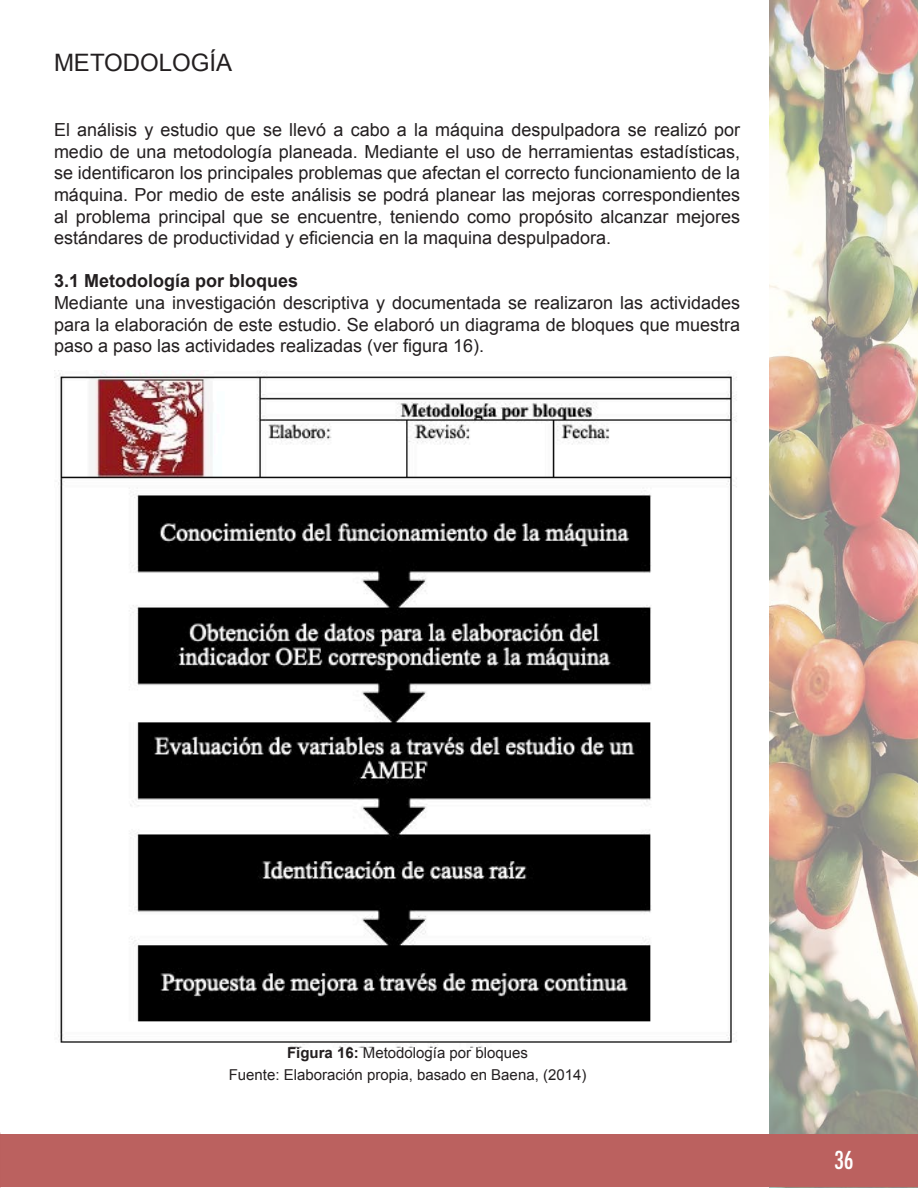
<style>
.page{position:relative;width:918px;height:1188px;background:#fff}
.page>*{position:absolute;margin:0;border:0;box-sizing:border-box;transform-origin:0 0}
.t1{font:24px "Arial";color:#231f20}
.t2{font:500 condensed 24px "Futura";color:#fff}
.t3{font:18px/21.6px "Arial";color:#231f20;text-align:justify}
.t4{font:700 18px "Arial";color:#231f20}
.t5{font:15px "Arial";color:#231f20}
.s1{font-weight:700}
</style>
<div class="page">
<img style="left:769px;top:0;width:149px;height:1187px">
<div style="left:0;top:1135px;width:917px;height:52px;background:#bb615f"></div>
<hr style="left:0;top:247px;width:1px;height:295px;background:#b9605f">
<img style="left:54px;top:370px;width:683px;height:677px">
<p class="t1" style="left:54px;top:47px;width:180px">METODOLOGÍA</p>
<p class="t3" style="left:54px;top:119px;width:688px">El análisis y estudio que se llevó a cabo a la máquina despulpadora se realizó por medio de una metodología planeada. Mediante el uso de herramientas estadísticas, se identificaron los principales problemas que afectan el correcto funcionamiento de la máquina. Por medio de este análisis se podrá planear las mejoras correspondientes al problema principal que se encuentre, teniendo como propósito alcanzar mejores estándares de productividad y eficiencia en la maquina despulpadora.</p>
<p class="t4" style="left:54px;top:269px;width:246px">3.1 Metodología por bloques</p>
<p class="t3" style="left:54px;top:292px;width:688px">Mediante una investigación descriptiva y documentada se realizaron las actividades para la elaboración de este estudio. Se elaboró un diagrama de bloques que muestra paso a paso las actividades realizadas (ver figura 16).</p>
<p class="t5" style="left:287px;top:1043px;width:242px"><span class="s1">Figura 16:</span> Metodología por bloques</p>
<p class="t5" style="left:229px;top:1064px;width:359px">Fuente: Elaboración propia, basado en Baena, (2014)</p>
<p class="t2" style="left:834px;top:1144px;width:21px">36</p>
</div>
